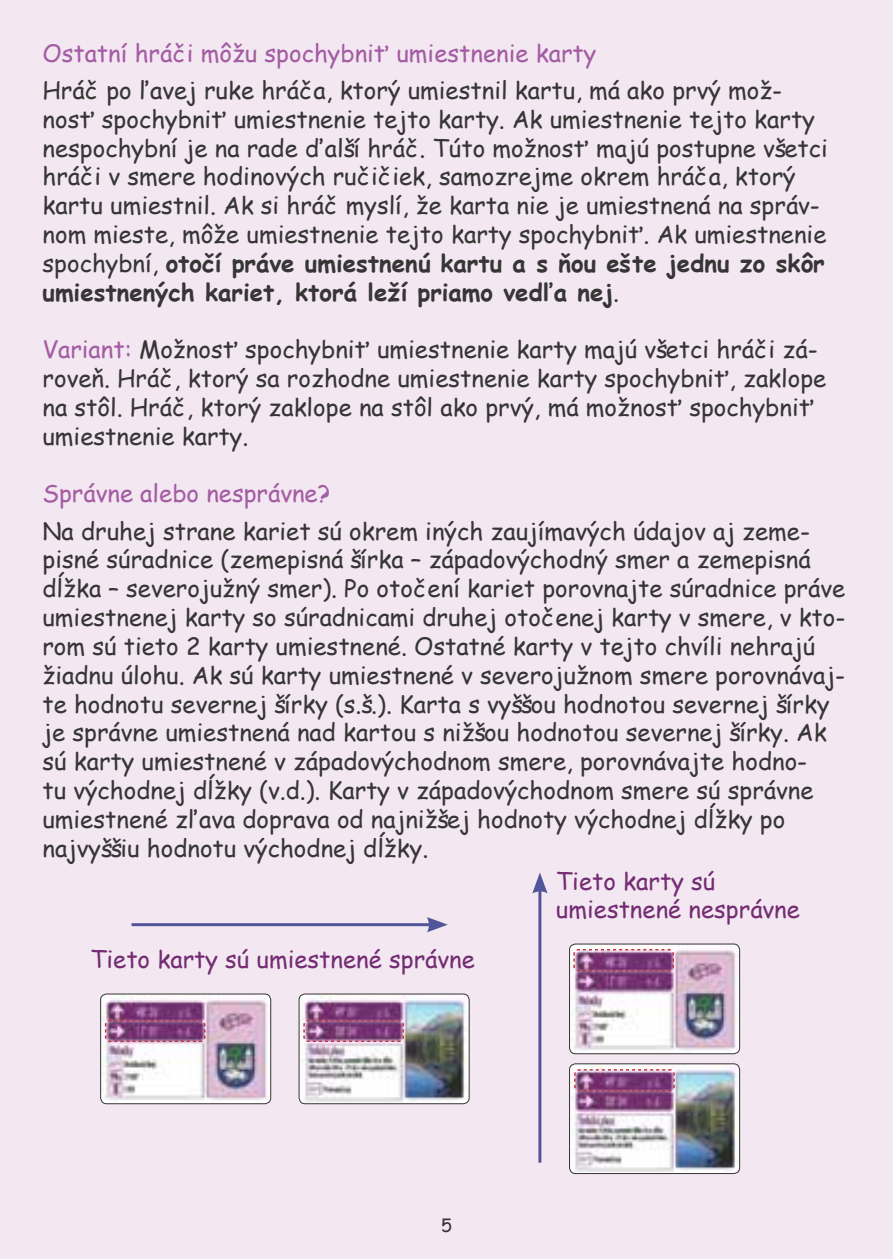
<style>
.page{position:relative;width:893px;height:1259px;background:#f3e8f2}
.page>*{position:absolute;margin:0;border:0;box-sizing:border-box;transform-origin:0 0}
.t1{font:24px/28.8px "Comic Sans MS";color:#373535}
.t2{font:24px "Comic Sans MS";color:#a45da3}
.t3{font:24px/28.8px "Comic Sans MS";color:#742d72}
.t4{font:18px "Comic Sans MS";color:#373535}
.s1{font-weight:700}
.s2{color:#a45da3}
</style>
<div class="page">
<img style="left:101px;top:995px;width:170px;height:108px">
<div style="left:100px;top:993px;width:171px;height:111px;border:1px solid #373535;border-radius:6px"></div>
<img style="left:299px;top:995px;width:169px;height:108px">
<div style="left:299px;top:993px;width:171px;height:111px;border:1px solid #373535;border-radius:6px"></div>
<hr style="left:132px;top:923px;width:299px;height:3px;background:#53559a">
<svg style="left:427px;top:917px;width:21px;height:15px"></svg>
<svg style="left:104px;top:1019px;width:102px;height:23px;background:#8d5082"></svg>
<svg style="left:303px;top:1019px;width:102px;height:23px;background:#8f5484"></svg>
<img style="left:569px;top:1065px;width:171px;height:108px">
<div style="left:569px;top:1063px;width:171px;height:111px;border:1px solid #373535;border-radius:6px"></div>
<img style="left:569px;top:945px;width:171px;height:108px">
<div style="left:569px;top:943px;width:171px;height:111px;border:1px solid #373535;border-radius:6px"></div>
<hr style="left:538px;top:889px;width:3px;height:273px;background:#53559a">
<svg style="left:532px;top:872px;width:16px;height:21px"></svg>
<svg style="left:573px;top:948px;width:102px;height:24px;background:#9b6391"></svg>
<svg style="left:573px;top:1068px;width:102px;height:24px;background:#9a6390"></svg>
<p class="t2" style="left:43px;top:35px;width:555px">Ostatní hráči môžu spochybniť umiestnenie karty</p>
<p class="t1" style="left:42px;top:75px;width:787px">Hráč po ľavej ruke hráča, ktorý umiestnil kartu, má ako prvý mož&shy;nosť spochybniť umiestnenie tejto karty. Ak umiestnenie tejto karty nespochybní je na rade ďalší hráč. Túto možnosť majú postupne všetci hráči v smere hodinových ručičiek, samozrejme okrem hráča, ktorý kartu umiestnil. Ak si hráč myslí, že karta nie je umiestnená na správ&shy;nom mieste, môže umiestnenie tejto karty spochybniť. Ak umiestnenie spochybní, <span class="s1">otočí práve umiestnenú kartu a s ňou ešte jednu zo skôr umiestnených kariet, ktorá leží priamo vedľa nej</span>.</p>
<p class="t1" style="left:42px;top:334px;width:785px"><span class="s2">Variant:</span> Možnosť spochybniť umiestnenie karty majú všetci hráči zá&shy;roveň. Hráč, ktorý sa rozhodne umiestnenie karty spochybniť, zaklope na stôl. Hráč, ktorý zaklope na stôl ako prvý, má možnosť spochybniť umiestnenie karty.</p>
<p class="t2" style="left:42px;top:476px;width:289px">Správne alebo nesprávne?</p>
<p class="t1" style="left:42px;top:516px;width:805px">Na druhej strane kariet sú okrem iných zaujímavých údajov aj zeme&shy;pisné súradnice (zemepisná šírka – západovýchodný smer a zemepisná dĺžka – severojužný smer). Po otočení kariet porovnajte súradnice práve umiestnenej karty so súradnicami druhej otočenej karty v smere, v kto&shy;rom sú tieto 2 karty umiestnené. Ostatné karty v tejto chvíli nehrajú žiadnu úlohu. Ak sú karty umiestnené v severojužnom smere porovnávaj&shy;te hodnotu severnej šírky (s.š.). Karta s vyššou hodnotou severnej šírky je správne umiestnená nad kartou s nižšou hodnotou severnej šírky. Ak sú karty umiestnené v západovýchodnom smere, porovnávajte hodno-<br>tu východnej dĺžky (v.d.). Karty v západovýchodnom smere sú správne umiestnené zľava doprava od najnižšej hodnoty východnej dĺžky po najvyššiu hodnotu východnej dĺžky.</p>
<p class="t3" style="left:90px;top:944px;width:386px">Tieto karty sú umiestnené správne</p>
<p class="t3" style="left:556px;top:865px;width:245px">Tieto karty sú umiestnené nesprávne</p>
<p class="t4" style="left:441px;top:1212px;width:12px">5</p>
</div>
